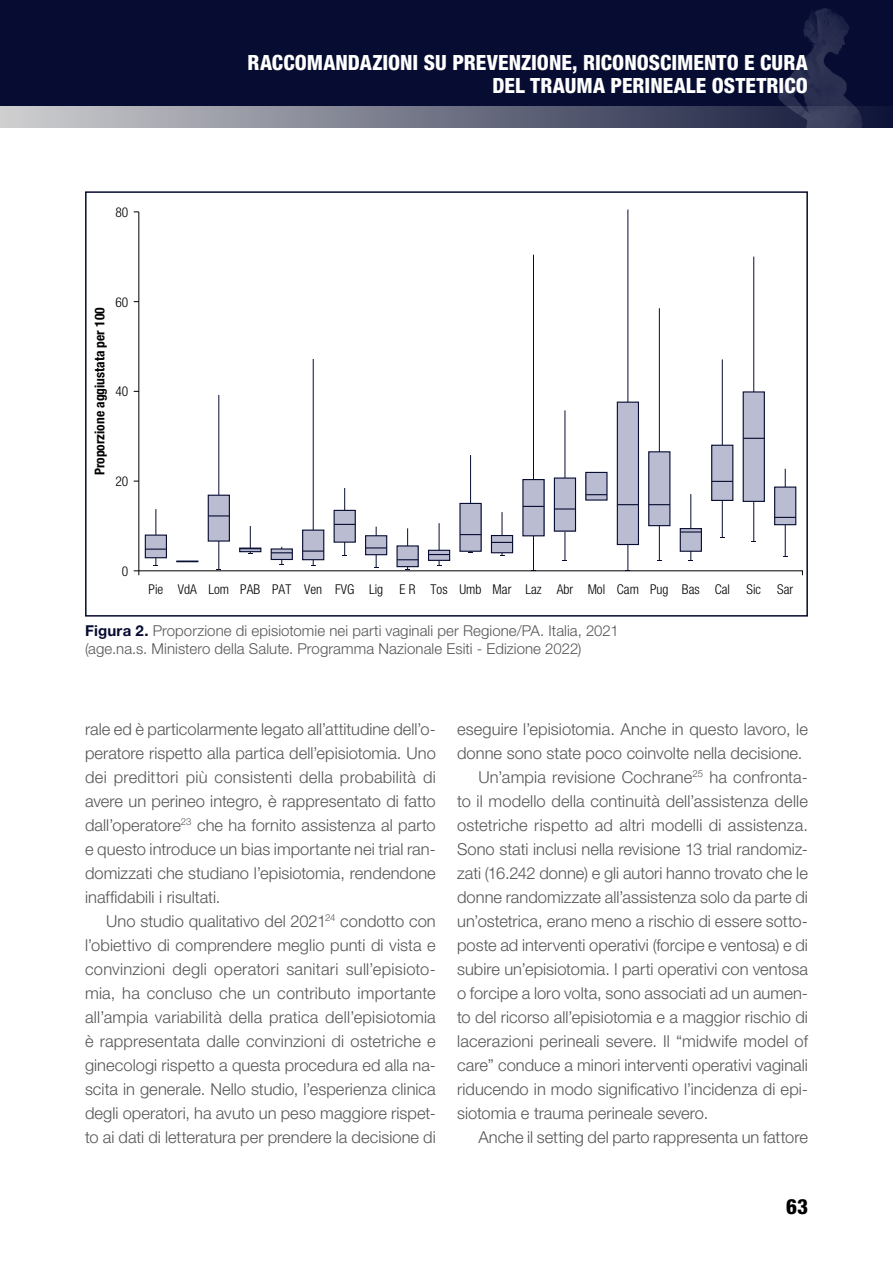
<style>
.page{position:relative;width:893px;height:1263px;background:#fff}
.page>*{position:absolute;margin:0;border:0;box-sizing:border-box;transform-origin:0 0}
.t1{font:800 condensed 21px/22.5px "Helvetica Neue LT Std";color:#fff;text-align:right}
.t2{font:800 condensed 21px "Helvetica Neue LT Std";color:#000}
.t3{font:300 16.5px/24px "Helvetica Neue LT Std";color:#575656;text-align:justify}
.t4{font:300 15px/18px "Helvetica Neue LT Std";letter-spacing:.005em;color:#575656}
.t5{font:300 condensed 13.5px "Helvetica Neue LT Std";color:#000}
.t6{font:700 condensed 13.5px "Helvetica Neue LT Std";color:#000}
.s1{font-weight:700;color:#070d32}
</style>
<div class="page">
<div style="left:0;top:0;width:893px;height:128px;background:#070d32"></div>
<img style="left:778px;top:8px;width:76px;height:98px">
<svg style="left:0;top:106px;width:872px;height:22px;background:#737687"></svg>
<hr style="left:138px;top:212px;width:1px;height:359px;background:#000">
<svg style="left:134px;top:570px;width:5px;height:5px"></svg>
<hr style="left:139px;top:570px;width:664px;height:1px;background:#000">
<svg style="left:176px;top:561px;width:22px;height:1px"></svg>
<hr style="left:155px;top:509px;width:1px;height:56px;background:#070d32">
<div style="left:145px;top:535px;width:21px;height:23px;background:#babcd1"></div>
<div style="left:145px;top:534px;width:22px;height:24px;border:1px solid #070d32"></div>
<svg style="left:145px;top:549px;width:21px;height:1px"></svg>
<hr style="left:218px;top:395px;width:1px;height:174px;background:#070d32">
<div style="left:208px;top:495px;width:21px;height:46px;background:#babcd1"></div>
<div style="left:208px;top:495px;width:22px;height:47px;border:1px solid #070d32"></div>
<svg style="left:208px;top:515px;width:21px;height:1px"></svg>
<div style="left:271px;top:548px;width:22px;height:12px;border:1px solid #070d32"></div>
<svg style="left:271px;top:547px;width:21px;height:18px"></svg>
<div style="left:239px;top:547px;width:22px;height:5px;border:1px solid #070d32"></div>
<svg style="left:240px;top:526px;width:21px;height:28px"></svg>
<hr style="left:313px;top:359px;width:1px;height:207px;background:#070d32">
<div style="left:303px;top:530px;width:21px;height:30px;background:#babcd1"></div>
<div style="left:302px;top:529px;width:22px;height:31px;border:1px solid #070d32"></div>
<hr style="left:303px;top:550px;width:21px;height:2px;background:#070d32">
<hr style="left:376px;top:527px;width:1px;height:41px;background:#070d32">
<div style="left:366px;top:536px;width:21px;height:19px;background:#babcd1"></div>
<div style="left:365px;top:535px;width:22px;height:20px;border:1px solid #070d32"></div>
<svg style="left:365px;top:547px;width:21px;height:1px"></svg>
<hr style="left:344px;top:488px;width:1px;height:67px;background:#070d32">
<div style="left:334px;top:510px;width:21px;height:32px;background:#babcd1"></div>
<div style="left:334px;top:510px;width:22px;height:33px;border:1px solid #070d32"></div>
<svg style="left:334px;top:524px;width:21px;height:1px"></svg>
<hr style="left:407px;top:528px;width:1px;height:41px;background:#070d32">
<div style="left:397px;top:546px;width:21px;height:21px;background:#babcd1"></div>
<div style="left:396px;top:545px;width:23px;height:22px;border:1px solid #070d32"></div>
<svg style="left:397px;top:559px;width:21px;height:1px"></svg>
<hr style="left:470px;top:455px;width:1px;height:97px;background:#070d32">
<div style="left:460px;top:503px;width:21px;height:48px;background:#babcd1"></div>
<div style="left:459px;top:503px;width:23px;height:49px;border:1px solid #070d32"></div>
<svg style="left:460px;top:534px;width:21px;height:1px"></svg>
<hr style="left:439px;top:523px;width:1px;height:43px;background:#070d32">
<svg style="left:430px;top:552px;width:18px;height:7px"></svg>
<div style="left:428px;top:550px;width:22px;height:11px;border:1px solid #070d32"></div>
<svg style="left:429px;top:554px;width:21px;height:1px"></svg>
<hr style="left:502px;top:512px;width:1px;height:44px;background:#070d32">
<div style="left:491px;top:535px;width:22px;height:18px;background:#babcd1"></div>
<div style="left:491px;top:535px;width:22px;height:18px;border:1px solid #070d32"></div>
<svg style="left:491px;top:542px;width:22px;height:1px"></svg>
<hr style="left:565px;top:410px;width:1px;height:150px;background:#070d32">
<div style="left:554px;top:478px;width:21px;height:53px;background:#babcd1"></div>
<div style="left:554px;top:477px;width:22px;height:55px;border:1px solid #070d32"></div>
<hr style="left:554px;top:508px;width:21px;height:2px;background:#070d32">
<hr style="left:533px;top:255px;width:1px;height:315px;background:#070d32">
<div style="left:523px;top:480px;width:21px;height:56px;background:#babcd1"></div>
<svg style="left:523px;top:506px;width:21px;height:1px"></svg>
<div style="left:586px;top:472px;width:21px;height:28px;background:#babcd1"></div>
<div style="left:585px;top:472px;width:22px;height:29px;border:1px solid #070d32"></div>
<svg style="left:586px;top:494px;width:21px;height:1px"></svg>
<hr style="left:659px;top:308px;width:1px;height:252px;background:#070d32">
<div style="left:649px;top:452px;width:21px;height:74px;background:#babcd1"></div>
<div style="left:648px;top:451px;width:22px;height:75px;border:1px solid #070d32"></div>
<svg style="left:649px;top:504px;width:21px;height:1px"></svg>
<hr style="left:627px;top:210px;width:1px;height:361px;background:#070d32">
<div style="left:617px;top:402px;width:21px;height:142px;background:#babcd1"></div>
<div style="left:617px;top:402px;width:22px;height:143px;border:1px solid #070d32"></div>
<svg style="left:617px;top:504px;width:21px;height:1px"></svg>
<hr style="left:690px;top:494px;width:1px;height:67px;background:#070d32">
<div style="left:680px;top:529px;width:21px;height:22px;background:#babcd1"></div>
<div style="left:680px;top:528px;width:22px;height:24px;border:1px solid #070d32"></div>
<svg style="left:680px;top:531px;width:21px;height:1px"></svg>
<hr style="left:753px;top:257px;width:1px;height:285px;background:#070d32">
<div style="left:743px;top:392px;width:21px;height:109px;background:#babcd1"></div>
<div style="left:743px;top:391px;width:22px;height:111px;border:1px solid #070d32"></div>
<svg style="left:743px;top:438px;width:21px;height:1px"></svg>
<hr style="left:722px;top:359px;width:1px;height:178px;background:#070d32">
<div style="left:712px;top:445px;width:21px;height:55px;background:#babcd1"></div>
<div style="left:711px;top:445px;width:22px;height:56px;border:1px solid #070d32"></div>
<svg style="left:712px;top:481px;width:21px;height:1px"></svg>
<hr style="left:785px;top:469px;width:1px;height:88px;background:#070d32">
<div style="left:775px;top:487px;width:21px;height:38px;background:#babcd1"></div>
<div style="left:774px;top:486px;width:22px;height:39px;border:1px solid #070d32"></div>
<svg style="left:775px;top:517px;width:21px;height:1px"></svg>
<div style="left:85px;top:191px;width:723px;height:426px;border:2px solid #070d32"></div>
<p class="t1" style="left:247px;top:51px;width:562px">RACCOMANDAZIONI SU PREVENZIONE, RICONOSCIMENTO E CURA<br>DEL TRAUMA PERINEALE OSTETRICO</p>
<p class="t5" style="left:115px;top:204px;width:14px">80</p>
<p class="t6" style="left:91px;top:475px;width:169px;rotate:-90deg">Proporzione aggiustata per 100</p>
<p class="t5" style="left:115px;top:294px;width:14px">60</p>
<p class="t5" style="left:115px;top:384px;width:14px">40</p>
<p class="t5" style="left:115px;top:473px;width:14px">20</p>
<p class="t5" style="left:122px;top:563px;width:8px">0</p>
<p class="t5" style="left:149px;top:581px;width:646px">Pie VdA Lom PAB PAT Ven FVG Lig E R Tos Umb Mar Laz Abr Mol Cam Pug Bas Cal Sic Sar</p>
<p class="t4" style="left:85px;top:621px;width:535px"><span class="s1">Figura 2.</span> Proporzione di episiotomie nei parti vaginali per Regione/PA. Italia, 2021 (age.na.s. Ministero della Salute. Programma Nazionale Esiti - Edizione 2022)</p>
<p class="t3" style="left:85px;top:717px;width:352px">rale ed è particolarmente legato all’attitudine dell’o‑ peratore rispetto alla partica dell’episiotomia. Uno dei predittori più consistenti della probabilità di avere un perineo integro, è rappresentato di fatto dall’operatore<sup>23</sup> che ha fornito assistenza al parto e questo introduce un bias importante nei trial ran‑ domizzati che studiano l’episiotomia, rendendone inaffidabili i risultati.</p>
<p class="t3" style="left:85px;top:909px;width:352px;text-indent:21px">Uno studio qualitativo del 2021<sup>24</sup> condotto con l’obiettivo di comprendere meglio punti di vista e convinzioni degli operatori sanitari sull’episioto‑ mia, ha concluso che un contributo importante all’ampia variabilità della pratica dell’episiotomia è rappresentata dalle convinzioni di ostetriche e ginecologi rispetto a questa procedura ed alla na‑ scita in generale. Nello studio, l’esperienza clinica degli operatori, ha avuto un peso maggiore rispet‑ to ai dati di letteratura per prendere la decisione di</p>
<p class="t3" style="left:457px;top:717px;width:352px">eseguire l’episiotomia. Anche in questo lavoro, le</p>
<p class="t3" style="left:457px;top:741px;width:347px">donne sono state poco coinvolte nella decisione.</p>
<p class="t3" style="left:478px;top:765px;width:331px">Un’ampia revisione Cochrane<sup>25</sup> ha confronta‑</p>
<p class="t3" style="left:457px;top:789px;width:352px">to il modello della continuità dell’assistenza delle</p>
<p class="t3" style="left:457px;top:813px;width:352px">ostetriche rispetto ad altri modelli di assistenza.</p>
<p class="t3" style="left:457px;top:837px;width:352px">Sono stati inclusi nella revisione 13 trial randomiz‑</p>
<p class="t3" style="left:457px;top:861px;width:352px">zati (16.242 donne) e gli autori hanno trovato che le</p>
<p class="t3" style="left:457px;top:885px;width:352px">donne randomizzate all’assistenza solo da parte di</p>
<p class="t3" style="left:457px;top:909px;width:352px">un’ostetrica, erano meno a rischio di essere sotto‑</p>
<p class="t3" style="left:457px;top:933px;width:352px">poste ad interventi operativi (forcipe e ventosa) e di</p>
<p class="t3" style="left:457px;top:957px;width:352px">subire un’episiotomia. I parti operativi con ventosa</p>
<p class="t3" style="left:457px;top:981px;width:352px">o forcipe a loro volta, sono associati ad un aumen‑</p>
<p class="t3" style="left:457px;top:1005px;width:352px">to del ricorso all’episiotomia e a maggior rischio di</p>
<p class="t3" style="left:457px;top:1029px;width:352px">lacerazioni perineali severe. Il “midwife model of</p>
<p class="t3" style="left:457px;top:1053px;width:352px">care” conduce a minori interventi operativi vaginali</p>
<p class="t3" style="left:457px;top:1077px;width:352px">riducendo in modo significativo l’incidenza di epi‑</p>
<p class="t3" style="left:457px;top:1101px;width:253px">siotomia e trauma perineale severo.</p>
<p class="t3" style="left:478px;top:1125px;width:331px">Anche il setting del parto rappresenta un fattore</p>
<p class="t2" style="left:786px;top:1194px;width:23px">63</p>
</div>
